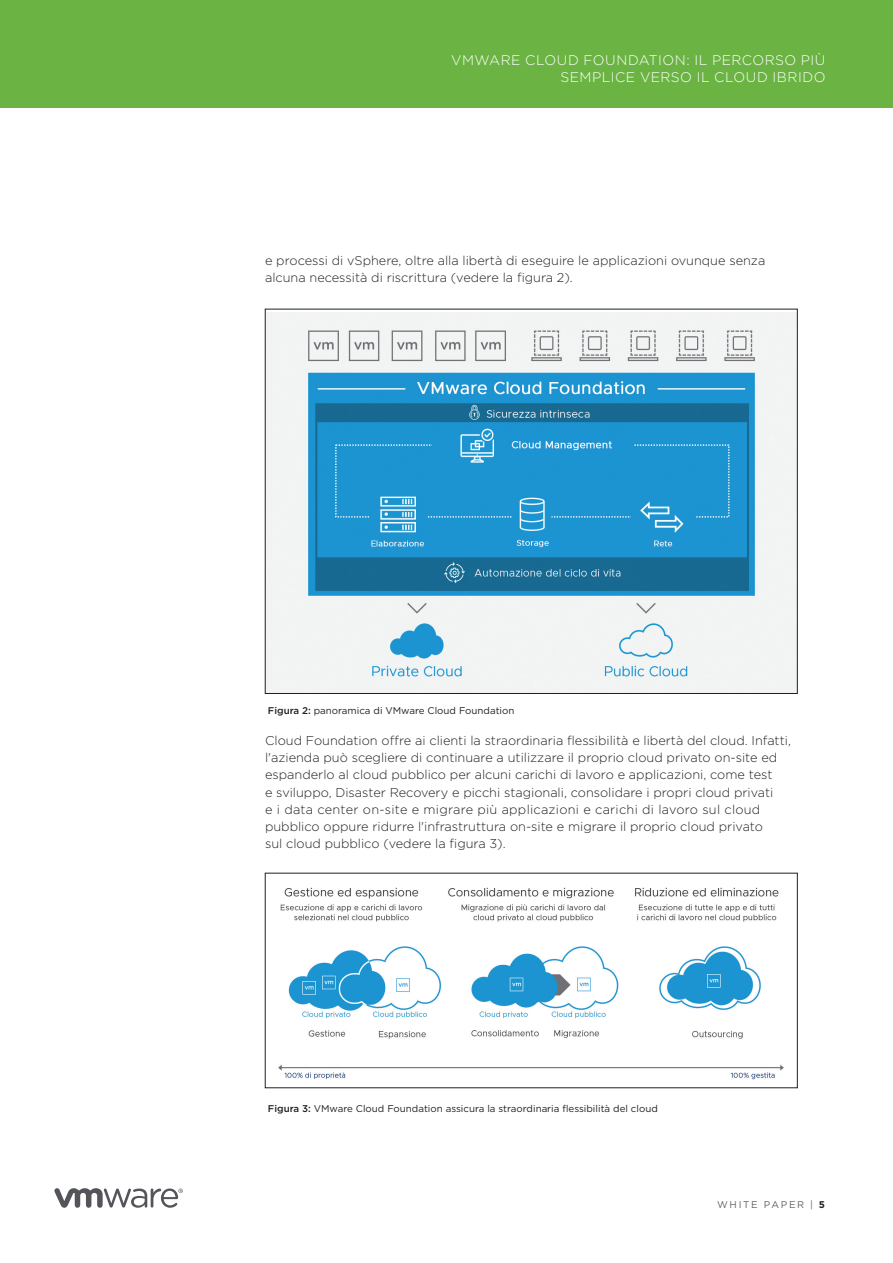
<style>
.page{position:relative;width:893px;height:1263px;background:#fff}
.page>*{position:absolute;margin:0;border:0;box-sizing:border-box;transform-origin:0 0}
.FOLIO-WHITE-TITLES{font:300 13.8px/17.2px "Gotham";letter-spacing:.035em;color:#fff;text-align:right}
._3a__BODY_TEXT{font:300 12.75px/17.2px "Gotham";color:#231f20}
._7a__CAPTION_BODY{font:9.75px "Gotham";color:#231f20}
.FOLIO-BOTTOM-GRAY{font:9.75px "Gotham";letter-spacing:.175em;color:#636265}
.s1{font-weight:500}
.s2{font-weight:700;color:#231f20}
</style>
<div class="page">
<div style="left:0;top:0;width:893px;height:108px;background:#6bb444"></div>
<svg style="left:54px;top:1188px;width:129px;height:20px"></svg>
<img style="left:267px;top:312px;width:528px;height:380px">
<img style="left:278px;top:887px;width:506px;height:193px">
<p class="FOLIO-WHITE-TITLES" style="left:451px;top:51px;width:376px">VMWARE CLOUD FOUNDATION: IL PERCORSO PIÙ<br>SEMPLICE VERSO IL CLOUD IBRIDO</p>
<p class="_3a__BODY_TEXT" style="left:265px;top:251px;width:502px">e processi di vSphere, oltre alla libertà di eseguire le applicazioni ovunque senza alcuna necessità di riscrittura (vedere la figura 2).</p>
<p class="_7a__CAPTION_BODY" style="left:268px;top:704px;width:248px"><span class="s1">Figura 2:</span> panoramica di VMware Cloud Foundation</p>
<p class="_3a__BODY_TEXT" style="left:265px;top:731px;width:527px">Cloud Foundation offre ai clienti la straordinaria flessibilità e libertà del cloud. Infatti, l'azienda può scegliere di continuare a utilizzare il proprio cloud privato on-site ed espanderlo al cloud pubblico per alcuni carichi di lavoro e applicazioni, come test<br>e sviluppo, Disaster Recovery e picchi stagionali, consolidare i propri cloud privati<br>e i data center on-site e migrare più applicazioni e carichi di lavoro sul cloud pubblico oppure ridurre l'infrastruttura on-site e migrare il proprio cloud privato<br>sul cloud pubblico (vedere la figura 3).</p>
<p class="_7a__CAPTION_BODY" style="left:268px;top:1102px;width:391px"><span class="s1">Figura 3:</span> VMware Cloud Foundation assicura la straordinaria flessibilità del cloud</p>
<p class="FOLIO-BOTTOM-GRAY" style="left:717px;top:1198px;width:110px">WHITE PAPER | <span class="s2">5</span></p>
</div>
